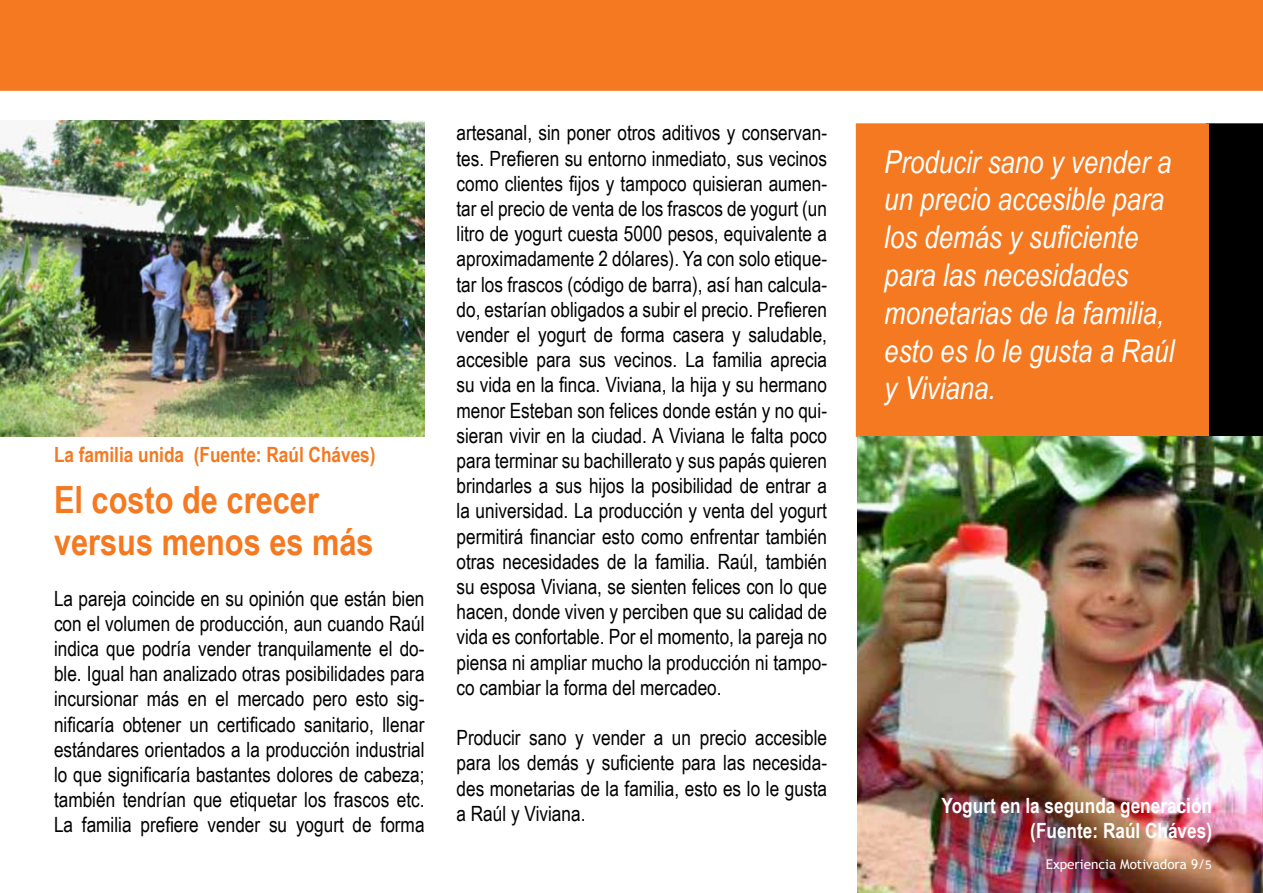
<style>
.page{position:relative;width:1263px;height:893px;background:#fff}
.page>*{position:absolute;margin:0;border:0;box-sizing:border-box;transform-origin:0 0}
.t1{font:700 37.5px/42px "Arial Narrow";color:#f47920}
.t2{font:italic 31.5px/37.8px "Arial Narrow";color:#fff}
.t3{font:21px/25.2px "Arial Narrow";color:#000;text-align:justify}
.t4{font:700 21px/25.2px "Arial Narrow";color:#fff;text-align:right}
.t5{font:700 21px "Arial Narrow";color:#f47920}
.t6{font:13.5px "Trebuchet MS";color:#fff}
.s1{font-family:"Calibri"}
</style>
<div class="page">
<div style="left:1206px;top:124px;width:56px;height:312px;background:#000"></div>
<div style="left:1206px;top:123px;width:57px;height:314px;border:2px solid #000"></div>
<div style="left:856px;top:123px;width:353px;height:314px;background:#f47920;border:2px solid #f47920"></div>
<div style="left:0;top:0;width:1263px;height:91px;background:#f47920"></div>
<img style="left:0;top:121px;width:425px;height:316px">
<img style="left:857px;top:437px;width:406px;height:456px">
<p class="t5" style="left:54px;top:438px;width:323px">La familia unida (Fuente: Raúl Cháves)</p>
<h1 class="t1" style="left:54px;top:477px;width:321px">El costo de crecer versus menos es más</h1>
<p class="t3" style="left:54px;top:585px;width:372px">La pareja coincide en su opinión que están bien con el volumen de producción, aun cuando Raúl indica que podría vender tranquilamente el do&shy;ble. Igual han analizado otras posibilidades para incursionar más en el mercado pero esto sig&shy;nificaría obtener un certificado sanitario, llenar estándares orientados a la producción industrial lo que significaría bastantes dolores de cabeza; también tendrían que etiquetar los frascos etc.<br>La familia prefiere vender su yogurt de forma</p>
<p class="t3" style="left:456px;top:120px;width:372px">artesanal, sin poner otros aditivos y conservan&shy;tes. Prefieren su entorno inmediato, sus vecinos como clientes fijos y tampoco quisieran aumen&shy;tar el precio de venta de los frascos de yogurt (un litro de yogurt cuesta 5000 pesos, equivalente a aproximadamente 2 dólares). Ya con solo etique&shy;tar los frascos (código de barra), así han calcula&shy;do, estarían obligados a subir el precio. Prefieren vender el yogurt de forma casera y saludable, accesible para sus vecinos. La familia aprecia su vida en la finca. Viviana, la hija y su hermano menor Esteban son felices donde están y no qui&shy;sieran vivir en la ciudad. A Viviana le falta poco para terminar su bachillerato y sus papás quieren brindarles a sus hijos la posibilidad de entrar a la universidad. La producción y venta del yogurt permitirá financiar esto como enfrentar también otras necesidades de la familia. Raúl, también su esposa Viviana, se sienten felices con lo que hacen, donde viven y perciben que su calidad de vida es confortable. Por el momento, la pareja no piensa ni ampliar mucho la producción ni tampo&shy;co cambiar la forma del mercadeo.</p>
<p class="t3" style="left:456px;top:724px;width:372px">Producir sano y vender a un precio accesible para los demás y suficiente para las necesida&shy;des monetarias de la familia, esto es lo le gusta a Raúl y Viviana.</p>
<h2 class="t2" style="left:884px;top:142px;width:292px">Producir sano y vender a un precio accesible para los demás y suficiente para las necesidades monetarias de la familia, esto es lo le gusta a Raúl y Viviana.</h2>
<p class="t4" style="left:941px;top:792px;width:272px">Yogurt en la segunda generación (Fuente: Raúl Cháves)</p>
<p class="t6" style="left:1046px;top:855px;width:168px">Experiencia Motivadora 9/<span class="s1">5</span></p>
</div>
